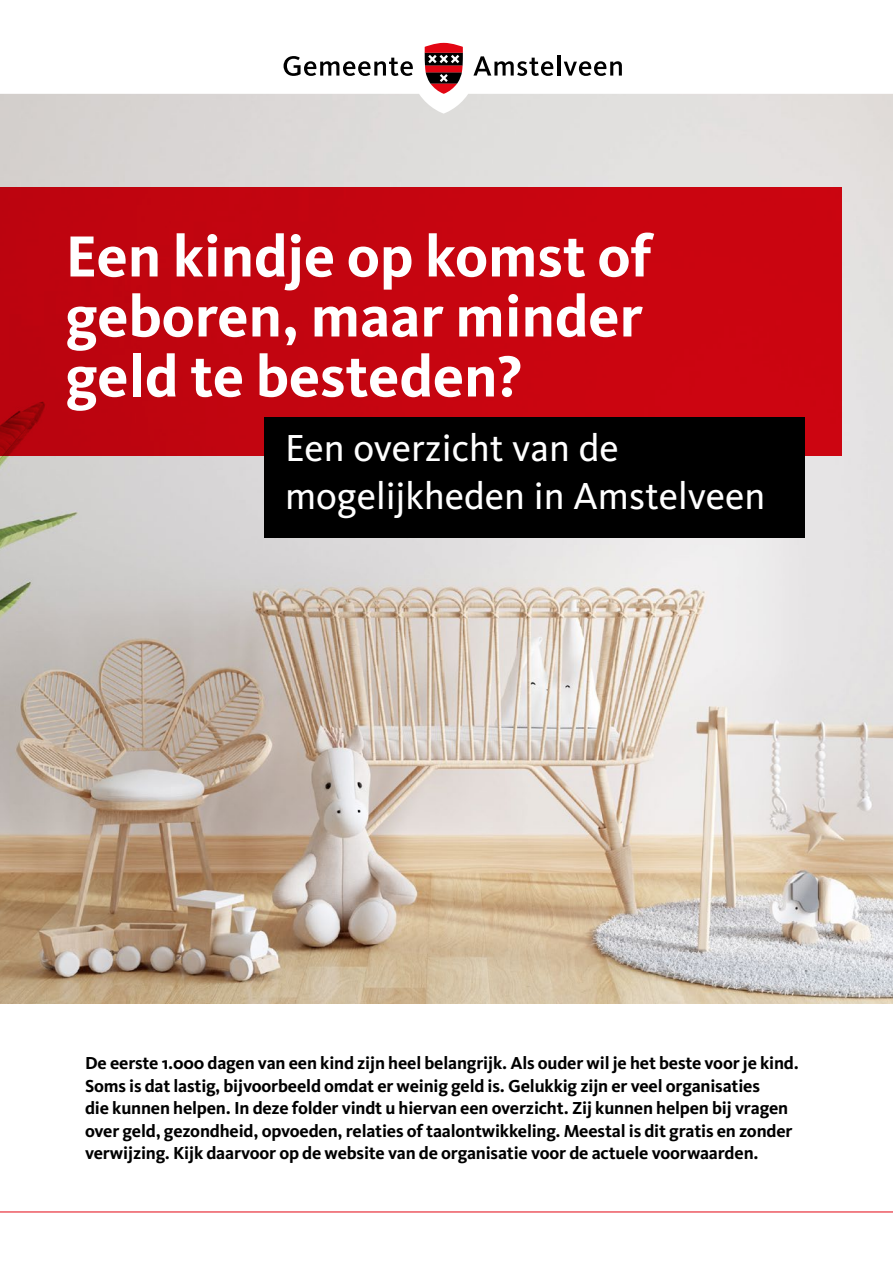
<style>
.page{position:relative;width:893px;height:1263px;background:#fff}
.page>*{position:absolute;margin:0;border:0;box-sizing:border-box;transform-origin:0 0}
.H1{font:700 60px/60px "Kievit Pro";letter-spacing:-.005em;color:#fff}
.t1{font:39px "Kievit Pro";color:#fff}
.t2{font:700 18px/22.5px "Kievit Pro";letter-spacing:-.01em;color:#000}
</style>
<div class="page">
<hr style="left:0;top:1211px;width:893px;height:1px;background:#e30613">
<img style="left:0;top:114px;width:893px;height:889px">
<div style="left:0;top:187px;width:842px;height:268px;background:#c60510"></div>
<div style="left:264px;top:418px;width:540px;height:120px;background:#000"></div>
<svg style="left:0;top:42px;width:893px;height:72px"></svg>
<svg style="left:284px;top:56px;width:129px;height:20px"></svg>
<svg style="left:473px;top:56px;width:81px;height:20px"></svg>
<hr style="left:557px;top:55px;width:3px;height:21px;background:#000">
<svg style="left:564px;top:61px;width:58px;height:15px"></svg>
<svg style="left:425px;top:43px;width:38px;height:51px"></svg>
<h2 class="H1" style="left:66px;top:226px;width:588px">Een kindje op komst of geboren, maar minder geld te besteden?</h2>
<h2 class="t1" style="left:285px;top:424px;width:335px">Een overzicht van de</h2>
<h2 class="t1" style="left:285px;top:472px;width:482px">mogelijkheden in Amstelveen</h2>
<h1 class="t2" style="left:85px;top:1052px;width:715px">De eerste 1.000 dagen van een kind zijn heel belangrijk. Als ouder wil je het beste voor je kind.<br>Soms is dat lastig, bijvoorbeeld omdat er weinig geld is. Gelukkig zijn er veel organisaties<br>die kunnen helpen. In deze folder vindt u hiervan een overzicht. Zij kunnen helpen bij vragen over geld, gezondheid, opvoeden, relaties of taalontwikkeling. Meestal is dit gratis en zonder verwijzing. Kijk daarvoor op de website van de organisatie voor de actuele voorwaarden.</h1>
</div>
